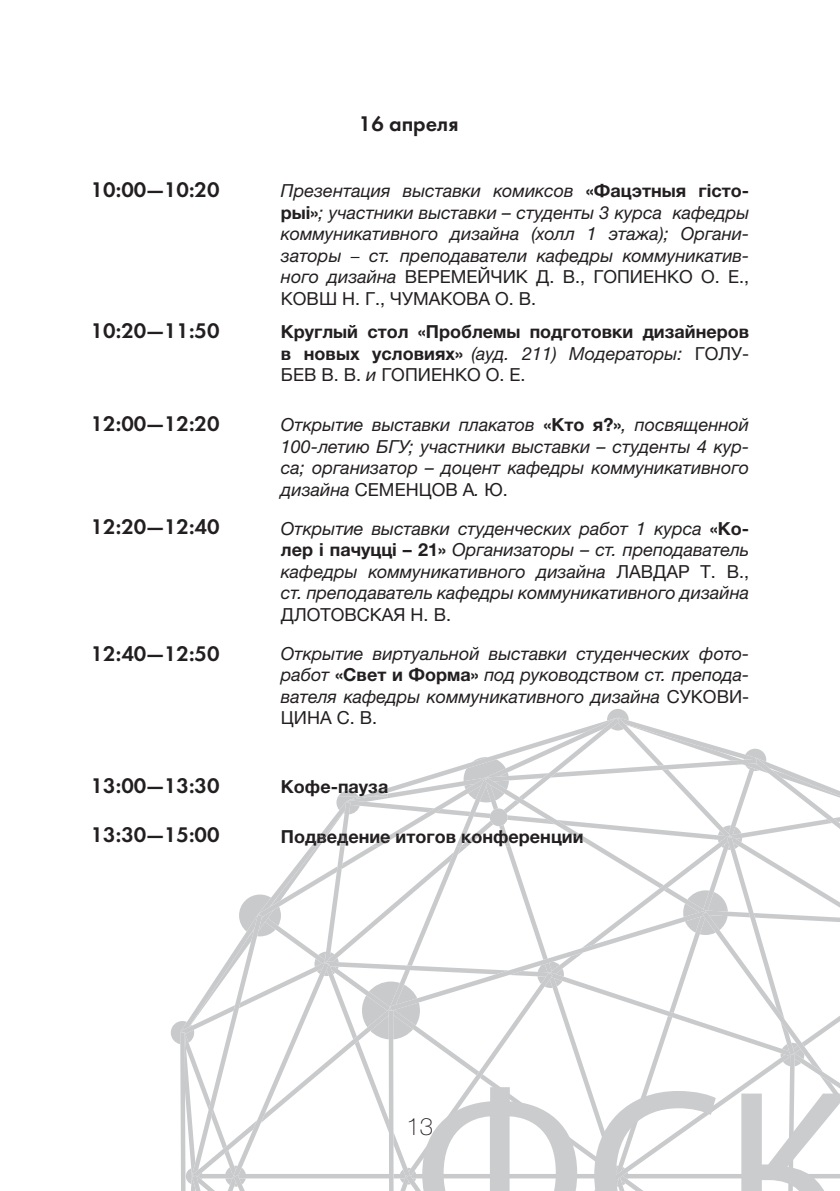
<style>
.page{position:relative;width:840px;height:1191px;background:#fff}
.page>*{position:absolute;margin:0;border:0;box-sizing:border-box;transform-origin:0 0}
.t1{font:237px "Myriad Pro";color:#cbccce}
.t2{font:100 24px "Helvetica Neue";color:#231f20}
.t3{font:22px "Futura Demi C";color:#231f20}
.t4{font:italic 18px/21.6px "Helvetica Neue";color:#231f20;text-align:justify}
.t5{font:700 18px/21.6px "Helvetica Neue";color:#231f20;text-align:justify}
.s1{font-weight:700;font-style:normal}
.s2{font-family:"Corbel"}
.s3{font-style:normal}
.s4{font-weight:400;font-style:italic}
.s5{font-weight:400}
.s6{font-style:inherit}
</style>
<div class="page">
<svg style="left:171px;top:709px;width:668px;height:482px"></svg>
<p class="t3" style="left:91px;top:177px;width:130px">10:00—10:20</p>
<p class="t3" style="left:91px;top:318px;width:130px">10:20—11:50</p>
<p class="t3" style="left:91px;top:410px;width:130px">12:00—12:20</p>
<p class="t3" style="left:91px;top:514px;width:130px">12:20—12:40</p>
<p class="t3" style="left:91px;top:640px;width:130px">12:40—12:50</p>
<p class="t3" style="left:91px;top:772px;width:130px">13:00—13:30</p>
<p class="t3" style="left:91px;top:822px;width:130px">13:30—15:00</p>
<p class="t3" style="left:359px;top:111px;width:101px">16 апреля</p>
<p class="t4" style="left:281px;top:181px;width:469px">Презентация выставки комиксов <span class="s1">«Фацэтныя гicто&shy;рыi»</span>; участники выставки – студенты 3 курса кафедры коммуникативного дизайна (холл 1 этажа); Органи&shy;заторы <span class="s2">–</span> ст. преподаватели кафедры коммуникатив&shy;ного дизайна <span class="s3">ВЕРЕМЕЙЧИК Д. В., ГОПИЕНКО О. Е., КОВШ Н. Г., ЧУМАКОВА О. В.</span></p>
<p class="t5" style="left:281px;top:321px;width:469px">Круглый стол «Проблемы подготовки дизайнеров в новых условиях» <span class="s4">(ауд. 211) Модераторы:</span> <span class="s5">ГОЛУ-БЕВ В. В.</span> <span class="s4">и</span> <span class="s5">ГОПИЕНКО О. Е.</span></p>
<p class="t4" style="left:281px;top:415px;width:469px">Открытие выставки плакатов <span class="s1">«Кто я?»</span>, посвященной 100-летию БГУ; участники выставки – студенты 4 кур&shy;са; организатор – доцент кафедры коммуникативного дизайна <span class="s3">СЕМЕНЦОВ А</span><span class="s6">.</span> <span class="s3">Ю.</span></p>
<p class="t4" style="left:281px;top:518px;width:469px">Открытие выставки студенческих работ 1 курса <span class="s1">«Ко&shy;лер i пачуццi – 21»</span> Организаторы – ст. преподаватель кафедры коммуникативного дизайна <span class="s3">ЛАВДАР Т. В., </span>ст. преподаватель кафедры коммуникативного дизайна <span class="s3">ДЛОТОВСКАЯ Н. В</span><span class="s3">.</span></p>
<p class="t4" style="left:281px;top:643px;width:469px">Открытие виртуальной выставки студенческих фото&shy;работ <span class="s1">«Свет и Форма»</span> под руководством ст. препода&shy;вателя кафедры коммуникативного дизайна <span class="s3">СУКОВИ-ЦИНА С. В.</span></p>
<p class="t5" style="left:281px;top:776px;width:109px">Кофе-пауза</p>
<p class="t5" style="left:281px;top:826px;width:304px">Подведение итогов конференции</p>
<h1 class="t1" style="left:413px;top:1027px;width:439px">ФСК</h1>
<h2 class="t2" style="left:406px;top:1107px;width:28px">13</h2>
</div>
